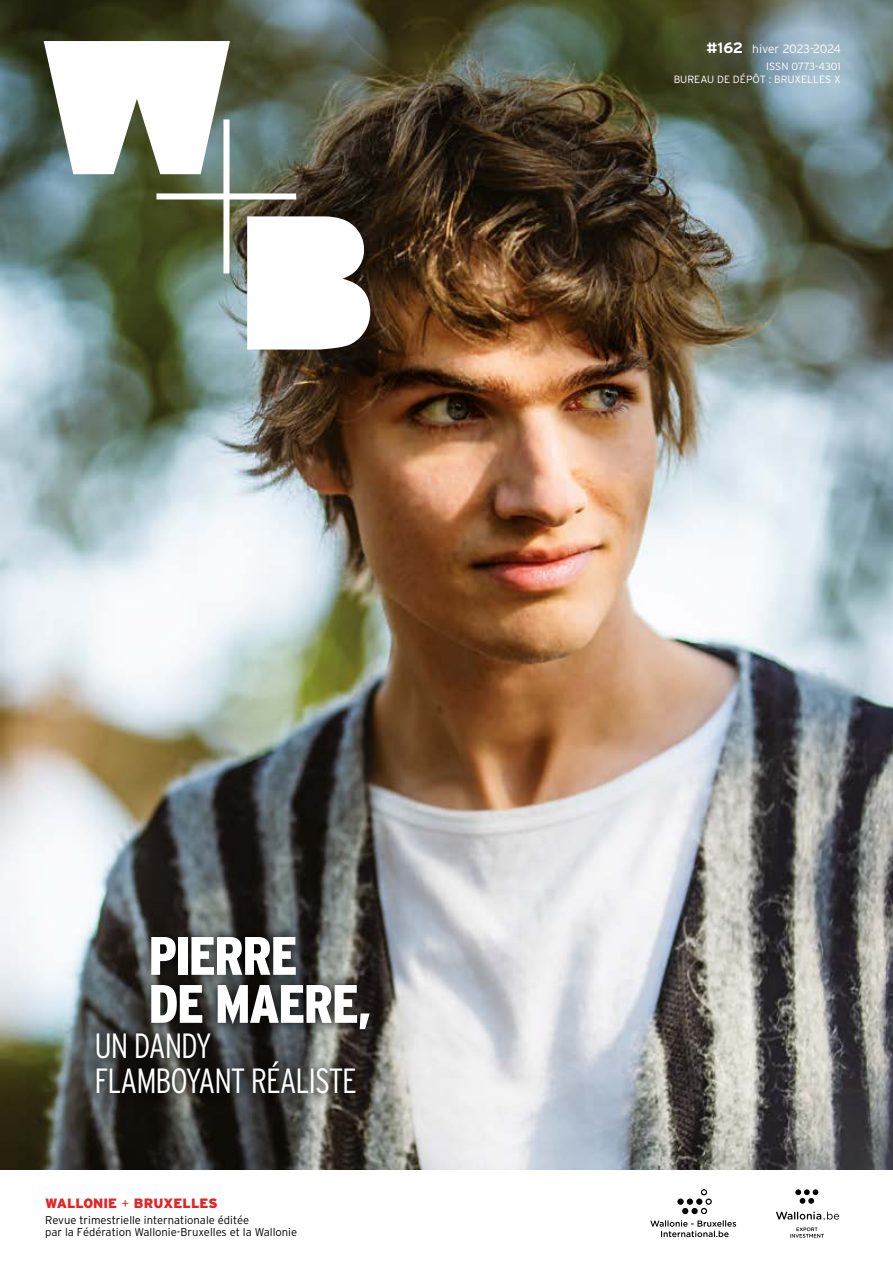
<style>
.page{position:relative;width:893px;height:1263px;background:#fff}
.page>*{position:absolute;margin:0;border:0;box-sizing:border-box;transform-origin:0 0}
.t1{font:900 54px/48px "Interstate Condensed";letter-spacing:-.03em;color:#fff}
.t2{font:300 34.95px/35px "Interstate Condensed";letter-spacing:-.03em;color:#fff}
.t3{font:900 13.5px "Interstate";color:#e52322}
.t4{font:300 12px "Interstate";letter-spacing:-.02em;color:#fff}
.t5{font:300 11.25px/11.2px "Interstate";color:#000}
.t6{font:300 10.5px/12.6px "Interstate";color:#fff;text-align:right}
.s1{font-weight:700;font-size:15px}
.s2{font-weight:300}
</style>
<div class="page">
<img style="left:0;top:0;width:893px;height:1169px">
<svg style="left:44px;top:41px;width:326px;height:309px"></svg>
<svg style="left:677px;top:1198px;width:7px;height:7px"></svg>
<div style="left:687px;top:1198px;width:6px;height:7px;background:#000;border-radius:50%"></div>
<svg style="left:682px;top:1208px;width:6px;height:6px"></svg>
<div style="left:691px;top:1208px;width:7px;height:6px;background:#000;border-radius:50%"></div>
<div style="left:696px;top:1198px;width:6px;height:7px;background:#000;border-radius:50%"></div>
<svg style="left:701px;top:1189px;width:11px;height:25px"></svg>
<svg style="left:650px;top:1220px;width:86px;height:17px"></svg>
<svg style="left:795px;top:1189px;width:23px;height:15px"></svg>
<svg style="left:776px;top:1211px;width:63px;height:8px"></svg>
<svg style="left:790px;top:1227px;width:34px;height:10px"></svg>
<svg style="left:83px;top:923px;width:299px;height:183px"></svg>
<p class="t4" style="left:706px;top:42px;width:136px"><span class="s1">#162</span> hiver 2023-2024</p>
<p class="t6" style="left:674px;top:60px;width:169px">ISSN 0773-4301<br>BUREAU DE DÉPÔT : BRUXELLES X</p>
<h1 class="t1" style="left:148px;top:931px;width:224px">PIERRE<br>DE MAERE,</h1>
<h2 class="t2" style="left:94px;top:1028px;width:264px">UN DANDY<br>FLAMBOYANT RÉALISTE</h2>
<p class="t3" style="left:45px;top:1195px;width:174px">WALLONIE <span class="s2">+</span> BRUXELLES</p>
<p class="t5" style="left:45px;top:1215px;width:253px">Revue trimestrielle internationale éditée<br>par la Fédération Wallonie-Bruxelles et la Wallonie</p>
</div>
